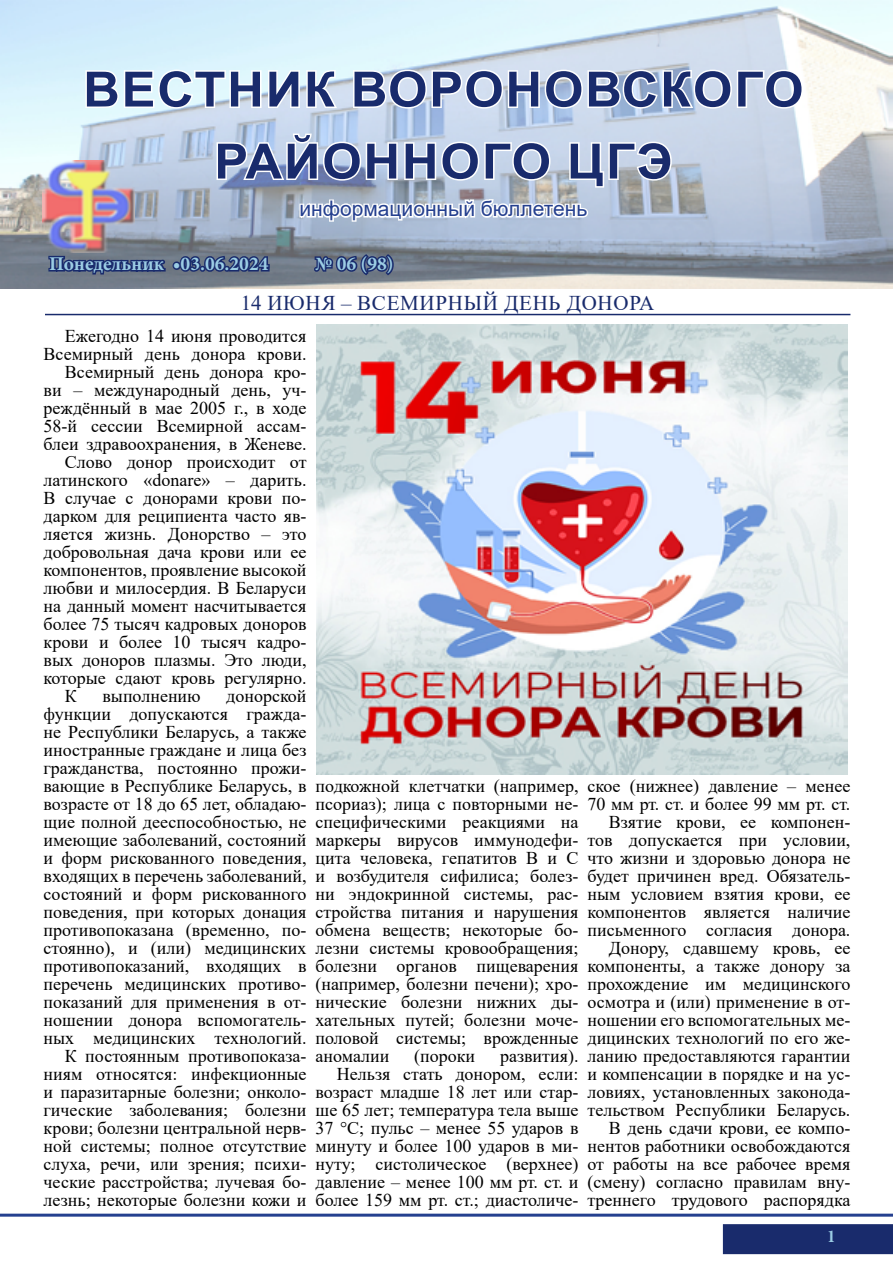
<style>
.page{position:relative;width:893px;height:1263px;background:#fff}
.page>*{position:absolute;margin:0;border:0;box-sizing:border-box;transform-origin:0 0}
.t1{font:700 48.6px/72px "Arial";letter-spacing:.035em;color:#192b6c;text-align:center;scale:1.04 1}
.t2{font:700 45px "Arial";letter-spacing:.02em;color:#192b6c}
.t3{font:21px "Times New Roman";letter-spacing:.035em;color:#192b6c}
.t4{font:700 21px "Minion Pro";color:#192b6c}
.t5{font:21px "Arial";color:#25408f}
.t6{font:700 19.5px "Minion Pro";color:#9ccde4}
.t7{font:18px/18px "Times New Roman";color:#000;text-align:right}
.t8{font:700 condensed 18px "Minion Pro";color:#9ccde4}
</style>
<div class="page">
<div style="left:723px;top:1224px;width:170px;height:30px;background:#192b6c"></div>
<img style="left:0;top:0;width:893px;height:288px">
<img style="left:43px;top:161px;width:91px;height:91px">
<hr style="left:0;top:1214px;width:893px;height:3px;background:#25408f">
<svg style="left:84px;top:68px;width:255px;height:42px"></svg>
<svg style="left:352px;top:68px;width:453px;height:42px"></svg>
<svg style="left:215px;top:132px;width:459px;height:92px"></svg>
<svg style="left:47px;top:249px;width:120px;height:34px;background:#54607e"></svg>
<div style="left:173px;top:261px;width:8px;height:9px;border:3px solid #192b6c;border-radius:50%"></div>
<svg style="left:178px;top:251px;width:93px;height:23px;background:#414f77"></svg>
<svg style="left:312px;top:249px;width:83px;height:28px;background:#4a5777"></svg>
<hr style="left:45px;top:314px;width:805px;height:1px;background:#192b6c">
<img style="left:316px;top:324px;width:531px;height:450px">
<h2 class="t2" style="left:80px;top:42px;width:735px">ВЕСТНИК ВОРОНОВСКОГО ЦГЭ</h2>
<h1 class="t1" style="left:83px;top:54px;width:694px">ВЕСТНИК ВОРОНОВСКОГО<br>РАЙОННОГО ЦГЭ</h1>
<p class="t5" style="left:299px;top:194px;width:289px">информационный бюллетень</p>
<p class="t6" style="left:49px;top:250px;width:221px">Понедельник •03.06.2024</p>
<p class="t6" style="left:315px;top:250px;width:80px">№ 06 (98)</p>
<p class="t4" style="left:310px;top:140px;width:274px">государственное учреждение</p>
<p class="t8" style="left:47px;top:252px;width:78px">04.04.2016</p>
<p class="t8" style="left:151px;top:252px;width:139px">Пилотный выпуск</p>
<p class="t3" style="left:241px;top:288px;width:279px">14 июня – Всемирный ден</p>
<p class="t3" style="left:549px;top:288px;width:34px">ь донор</p>
<p class="t3" style="left:639px;top:288px;width:17px">а</p>
<p class="t7" style="left:65px;top:326px;width:243px">Ежегодно 14 июня проводится</p>
<p class="t7" style="left:44px;top:344px;width:264px">Всемирный день донора крови.</p>
<p class="t7" style="left:65px;top:362px;width:243px">Всемирный день донора кро-</p>
<p class="t7" style="left:44px;top:380px;width:264px">ви – международный день, уч-</p>
<p class="t7" style="left:44px;top:398px;width:264px">реждённый в мае 2005 г., в ходе</p>
<p class="t7" style="left:44px;top:416px;width:264px">58-й сессии Всемирной ассам-</p>
<p class="t7" style="left:44px;top:434px;width:264px">блеи здравоохранения, в Женеве.</p>
<p class="t7" style="left:65px;top:452px;width:243px">Слово донор происходит от</p>
<p class="t7" style="left:44px;top:470px;width:264px">латинского «donаrе» – дарить.</p>
<p class="t7" style="left:44px;top:488px;width:264px">В случае с донорами крови по-</p>
<p class="t7" style="left:44px;top:506px;width:264px">дарком для реципиента часто яв-</p>
<p class="t7" style="left:44px;top:524px;width:264px">ляется жизнь. Донорство – это</p>
<p class="t7" style="left:44px;top:542px;width:264px">добровольная дача крови или ее</p>
<p class="t7" style="left:44px;top:560px;width:264px">компонентов, проявление высокой</p>
<p class="t7" style="left:44px;top:578px;width:264px">любви и милосердия. В Беларуси</p>
<p class="t7" style="left:44px;top:596px;width:264px">на данный момент насчитывается</p>
<p class="t7" style="left:44px;top:614px;width:264px">более 75 тысяч кадровых доноров</p>
<p class="t7" style="left:44px;top:632px;width:264px">крови и более 10 тысяч кадро-</p>
<p class="t7" style="left:44px;top:650px;width:264px">вых доноров плазмы. Это люди,</p>
<p class="t7" style="left:44px;top:668px;width:264px">которые сдают кровь регулярно.</p>
<p class="t7" style="left:65px;top:686px;width:14px">К</p>
<p class="t7" style="left:102px;top:686px;width:100px">выполнению</p>
<p class="t7" style="left:44px;top:686px;width:264px">донорской<br>функции допускаются гражда&shy;не Республики Беларусь, а также иностранные граждане и лица без гражданства, постоянно прожи&shy;вающие в Республике Беларусь, в возрасте от 18 до 65 лет, обладаю&shy;щие полной дееспособностью, не имеющие заболеваний, состояний и форм рискованного поведения, входящих в перечень заболеваний, состояний и форм рискованного поведения, при которых донация противопоказана (временно, по&shy;стоянно), и (или) медицинских противопоказаний, входящих в перечень медицинских противо&shy;показаний для применения в от&shy;ношении донора вспомогатель&shy;ных медицинских технологий.<br>К постоянным противопоказа&shy;ниям относятся: инфекционные и паразитарные болезни; онколо&shy;гические заболевания; болезни крови; болезни центральной нерв&shy;ной системы; полное отсутствие слуха, речи, или зрения; психи&shy;ческие расстройства; лучевая бо&shy;лезнь; некоторые болезни кожи и</p>
<p class="t7" style="left:316px;top:776px;width:264px;text-align:justify">подкожной клетчатки (например, псориаз); лица с повторными не&shy;специфическими реакциями на маркеры вирусов иммунодефи&shy;цита человека, гепатитов B и C и возбудителя сифилиса; болез&shy;ни эндокринной системы, рас&shy;стройства питания и нарушения обмена веществ; некоторые бо&shy;лезни системы кровообращения; болезни органов пищеварения (например, болезни печени); хро&shy;нические болезни нижних ды&shy;хательных путей; болезни моче&shy;половой системы; врожденные аномалии</p>
<p class="t7" style="left:316px;top:1046px;width:264px">развития).<br>Нельзя стать донором, если: возраст младше 18 лет или стар&shy;ше 65 лет; температура тела выше<br>37 °C; пульс – менее 55 ударов в минуту и более 100 ударов в ми&shy;нуту; систолическое (верхнее) давление – менее 100 мм рт. ст. и более 159 мм рт. ст.; диастоличе-</p>
<p class="t7" style="left:414px;top:1046px;width:63px">(пороки</p>
<p class="t7" style="left:587px;top:776px;width:264px">ское (нижнее) давление – менее<br>70 мм рт. ст. и более 99 мм рт. ст.<br>Взятие крови, ее компонен&shy;тов допускается при условии, что жизни и здоровью донора не будет причинен вред. Обязатель&shy;ным условием взятия крови, ее компонентов является наличие письменного согласия донора.<br>Донору, сдавшему кровь, ее компоненты, а также донору за прохождение им медицинского осмотра и (или) применение в от&shy;ношении его вспомогательных ме&shy;дицинских технологий по его же&shy;ланию предоставляются гарантии и компенсации в порядке и на ус&shy;ловиях, установленных законода&shy;тельством Республики Беларусь.<br>В день сдачи крови, ее компо&shy;нентов работники освобождаются от работы на все рабочее время (смену) согласно правилам вну&shy;треннего трудового распорядка</p>
<p class="t8" style="left:827px;top:1224px;width:10px">1</p>
</div>
